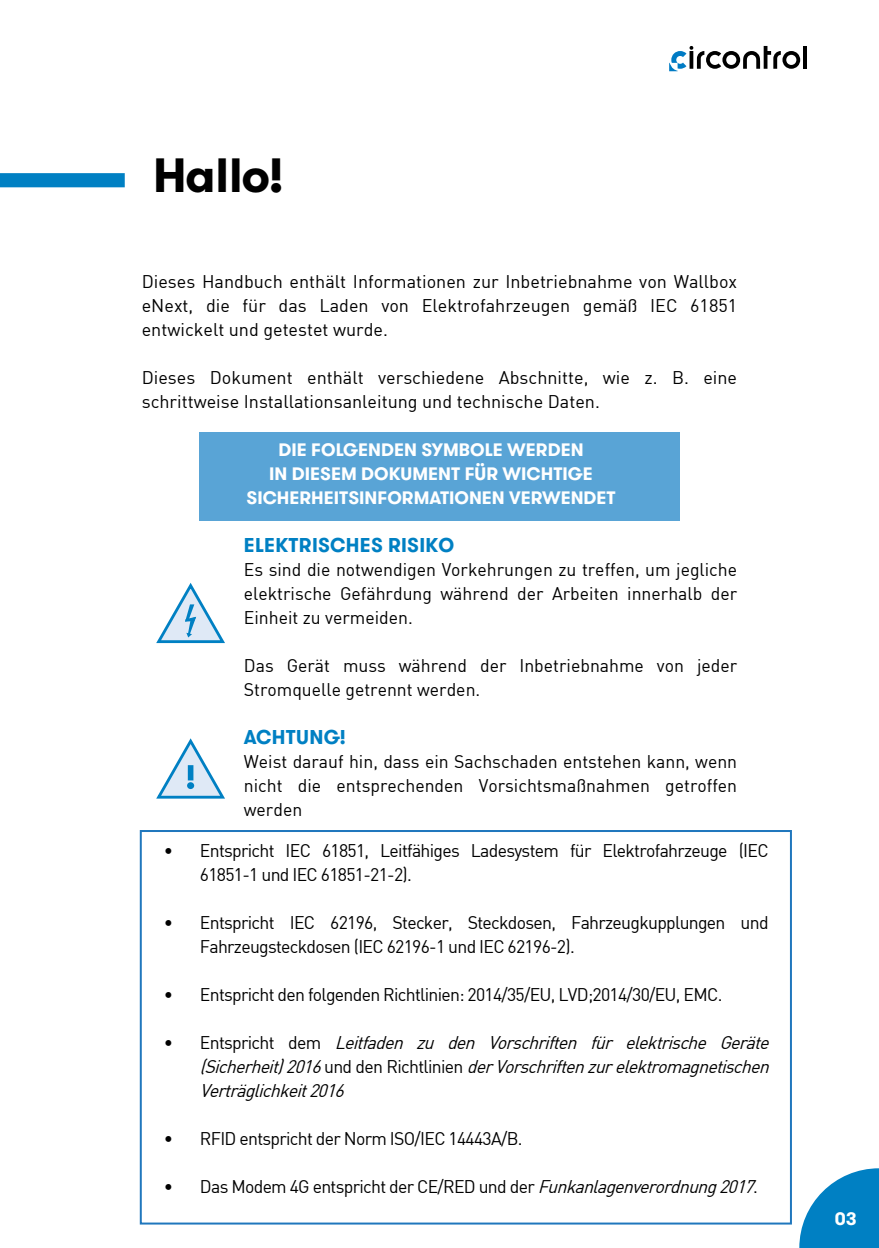
<style>
.page{position:relative;width:879px;height:1248px;background:#fff}
.page>*{position:absolute;margin:0;border:0;box-sizing:border-box;transform-origin:0 0}
.t1{font:700 48px "GT Walsheim";letter-spacing:-.015em;color:#000}
.t2{font:700 20px "GT Walsheim";letter-spacing:.015em;color:#0080c3}
.t3{font:18px/24px "DIN";color:#000;text-align:justify}
.t4{font:18px/24px "DIN";letter-spacing:-.04em;color:#000}
.t5{font:italic 18px/24px "DIN";color:#000;text-align:justify}
.t6{font:700 18px/24px "GT Walsheim";color:#fff;text-align:center}
.s1{font-style:normal}
.s2{font-style:italic}
</style>
<div class="page">
<svg style="left:799px;top:1168px;width:80px;height:79px"></svg>
<hr style="left:803px;top:46px;width:4px;height:23px;background:#000">
<svg style="left:669px;top:46px;width:131px;height:25px"></svg>
<div style="left:0;top:173px;width:125px;height:14px;background:#0080c3"></div>
<div style="left:199px;top:432px;width:481px;height:88px;background:#59a4d6"></div>
<svg style="left:156px;top:738px;width:69px;height:61px"></svg>
<svg style="left:156px;top:583px;width:69px;height:61px"></svg>
<div style="left:140px;top:830px;width:652px;height:394px;border:2px solid #2077bd"></div>
<h1 class="t1" style="left:153px;top:144px;width:133px">Hallo!</h1>
<p class="t3" style="left:142px;top:269px;width:597px">Dieses Handbuch enthält Informationen zur Inbetriebnahme von Wallbox eNext, die für das Laden von Elektrofahrzeugen gemäß IEC 61851 entwickelt und getestet wurde.</p>
<p class="t3" style="left:142px;top:365px;width:597px">Dieses Dokument enthält verschiedene Abschnitte, wie z. B. eine schrittweise Installationsanleitung und technische Daten.</p>
<p class="t6" style="left:246px;top:437px;width:371px">DIE FOLGENDEN SYMBOLE WERDEN<br>IN DIESEM DOKUMENT FÜR WICHTIGE<br>SICHERHEITSINFORMATIONEN VERWENDET</p>
<p class="t2" style="left:244px;top:532px;width:212px">ELEKTRISCHES RISIKO</p>
<p class="t3" style="left:244px;top:557px;width:495px">Es sind die notwendigen Vorkehrungen zu treffen, um jegliche elektrische Gefährdung während der Arbeiten innerhalb der Einheit zu vermeiden.</p>
<p class="t3" style="left:244px;top:653px;width:495px">Das Gerät muss während der Inbetriebnahme von jeder<br>Stromquelle getrennt werden.</p>
<p class="t2" style="left:244px;top:724px;width:104px">ACHTUNG!</p>
<p class="t3" style="left:244px;top:749px;width:495px">Weist darauf hin, dass ein Sachschaden entstehen kann, wenn nicht die entsprechenden Vorsichtsmaßnahmen getroffen werden</p>
<p class="t4" style="left:200px;top:838px;width:570px;text-indent:-36px">• Entspricht IEC 61851, Leitfähiges Ladesystem für Elektrofahrzeuge (IEC<br>61851-1 und IEC 61851-21-2).</p>
<p class="t4" style="left:200px;top:910px;width:570px;text-indent:-36px">• Entspricht IEC 62196, Stecker, Steckdosen, Fahrzeugkupplungen und<br>Fahrzeugsteckdosen (IEC 62196-1 und IEC 62196-2).</p>
<p class="t4" style="left:164px;top:982px;width:560px">• Entspricht den folgenden Richtlinien: 2014/35/EU, LVD;2014/30/EU, EMC.</p>
<p class="t5" style="left:200px;top:1030px;width:576px;text-indent:-36px"><span class="s1">• E n t s p r i c h t d e m</span> Leitfaden zu den Vorschriften für elektrische Geräte (Sicherheit)2016<span class="s1">u n d d e n R i c h t l i n i e n</span> derVorschriftenzurelektromagnetischen Verträglichkeit2016</p>
<p class="t4" style="left:164px;top:1126px;width:360px">• RFID entspricht der Norm ISO/IEC 14443A/B.</p>
<p class="t4" style="left:164px;top:1174px;width:597px">• Das Modem 4G entspricht der CE/RED und der <span class="s2">Funkanlagenverordnung2017</span>.</p>
<p class="t6" style="left:835px;top:1205px;width:24px">03</p>
</div>
